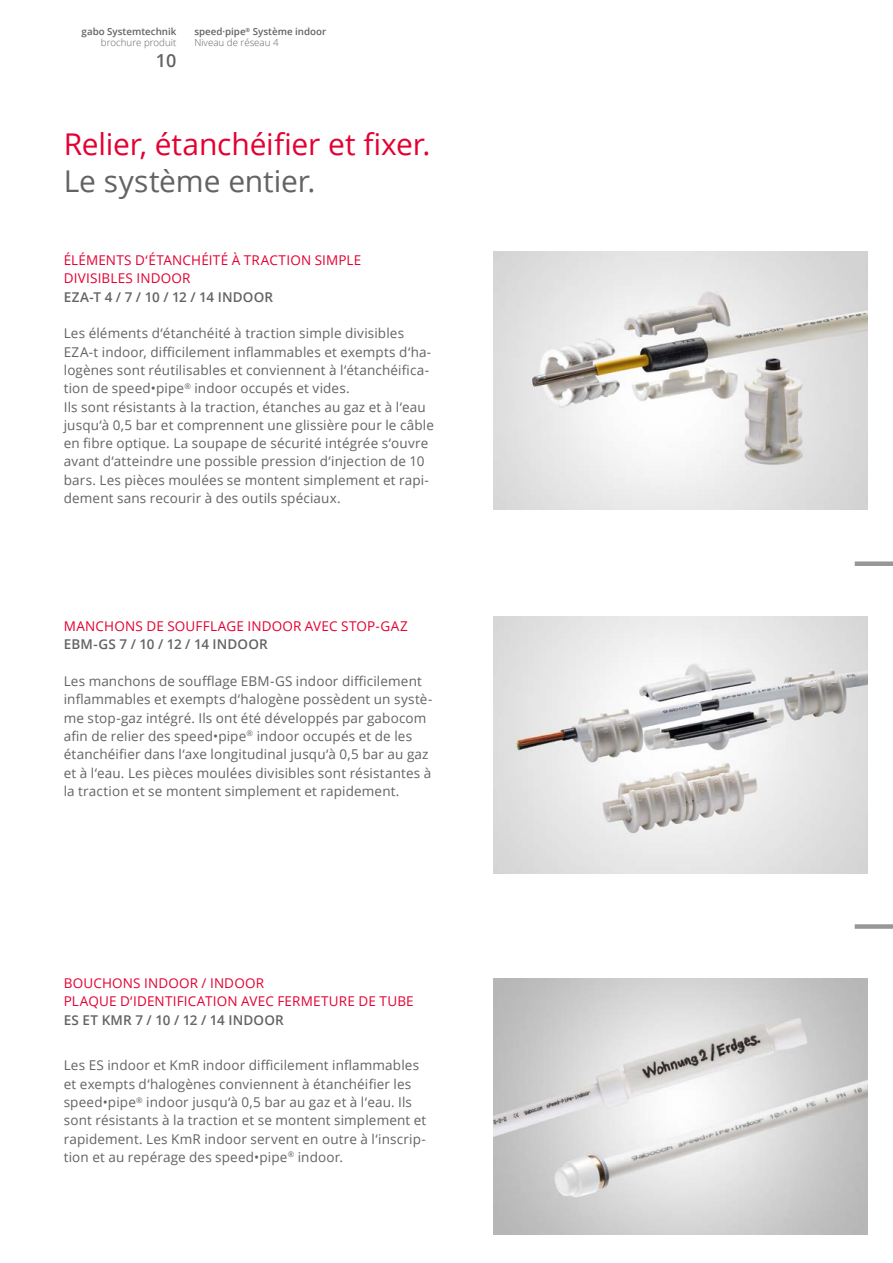
<style>
.page{position:relative;width:893px;height:1263px;background:#fff}
.page>*{position:absolute;margin:0;border:0;box-sizing:border-box;transform-origin:0 0}
.t1{font:30px "Open Sans";letter-spacing:-.005em;color:#e40032}
.t2{font:30px "Open Sans";letter-spacing:-.005em;color:#636362}
.t3{font:600 18px "Open Sans";color:#636362}
.t4{font:13.5px/18.3px "Open Sans";letter-spacing:.01em;color:#636362}
.t5{font:13.5px/18.3px "Open Sans";letter-spacing:.015em;color:#e40032}
.t6{font:600 13.5px "Open Sans";letter-spacing:.01em;color:#636362}
.t7{font:600 13.5px "Open Sans";letter-spacing:.01em;color:#636362}
.t8{font:600 9.75px/11.2px "Open Sans";color:#636362}
.t9{font:300 9.75px "Open Sans";color:#636362}
.s1{font-weight:300}
</style>
<div class="page">
<hr style="left:892px;top:0;width:1px;height:1263px;background:#979797">
<img style="left:494px;top:978px;width:373px;height:257px">
<img style="left:494px;top:251px;width:373px;height:259px">
<img style="left:494px;top:617px;width:373px;height:256px">
<div style="left:855px;top:561px;width:38px;height:5px;background:#979797"></div>
<div style="left:855px;top:924px;width:38px;height:5px;background:#979797"></div>
<p class="t8" style="left:82px;top:26px;width:96px">gabo Systemtechnik</p>
<p class="t9" style="left:101px;top:36px;width:77px">brochure produit</p>
<h2 class="t3" style="left:156px;top:48px;width:22px">10</h2>
<p class="t8" style="left:194px;top:26px;width:133px">speed·pipe<sup>®</sup> Système indoor<br><span class="s1">Niveau de réseau 4</span></p>
<h1 class="t1" style="left:64px;top:124px;width:368px">Relier, étanchéifier et fixer.</h1>
<h1 class="t2" style="left:64px;top:160px;width:253px">Le système entier.</h1>
<p class="t5" style="left:64px;top:251px;width:299px">ÉLÉMENTS D‘ÉTANCHÉITÉ À TRACTION SIMPLE<br>DIVISIBLES INDOOR</p>
<p class="t7" style="left:64px;top:288px;width:211px">EZA-T 4 / 7 / 10 / 12 / 14 INDOOR</p>
<p class="t4" style="left:64px;top:324px;width:372px">Les éléments d‘étanchéité à traction simple divisibles EZA-t indoor, difficilement inflammables et exempts d‘ha&shy;logènes sont réutilisables et conviennent à l‘étanchéifica&shy;tion de speed•pipe<sup>®</sup> indoor occupés et vides.<br>Ils sont résistants à la traction, étanches au gaz et à l‘eau jusqu‘à 0,5 bar et comprennent une glissière pour le câble en fibre optique. La soupape de sécurité intégrée s‘ouvre avant d‘atteindre une possible pression d‘injection de 10 bars. Les pièces moulées se montent simplement et rapi&shy;dement sans recourir à des outils spéciaux.</p>
<p class="t5" style="left:64px;top:617px;width:346px">MANCHONS DE SOUFFLAGE INDOOR AVEC STOP-GAZ</p>
<p class="t6" style="left:64px;top:635px;width:206px">EBM-GS 7 / 10 / 12 / 14 INDOOR</p>
<p class="t4" style="left:64px;top:672px;width:370px">Les manchons de soufflage EBM-GS indoor difficilement inflammables et exempts d‘halogène possèdent un systè&shy;me stop-gaz intégré. Ils ont été développés par gabocom afin de relier des speed•pipe<sup>®</sup> indoor occupés et de les étanchéifier dans l‘axe longitudinal jusqu‘à 0,5 bar au gaz et à l‘eau. Les pièces moulées divisibles sont résistantes à la traction et se montent simplement et rapidement.</p>
<p class="t5" style="left:64px;top:974px;width:351px">BOUCHONS INDOOR / INDOOR<br>PLAQUE D‘IDENTIFICATION AVEC FERMETURE DE TUBE</p>
<p class="t6" style="left:64px;top:1010px;width:222px">ES ET KMR 7 / 10 / 12 / 14 INDOOR</p>
<p class="t4" style="left:64px;top:1056px;width:364px">Les ES indoor et KmR indoor difficilement inflammables et exempts d‘halogènes conviennent à étanchéifier les speed•pipe<sup>®</sup> indoor jusqu‘à 0,5 bar au gaz et à l‘eau. Ils sont résistants à la traction et se montent simplement et rapidement. Les KmR indoor servent en outre à l‘inscrip&shy;tion et au repérage des speed•pipe<sup>®</sup> indoor.</p>
</div>
